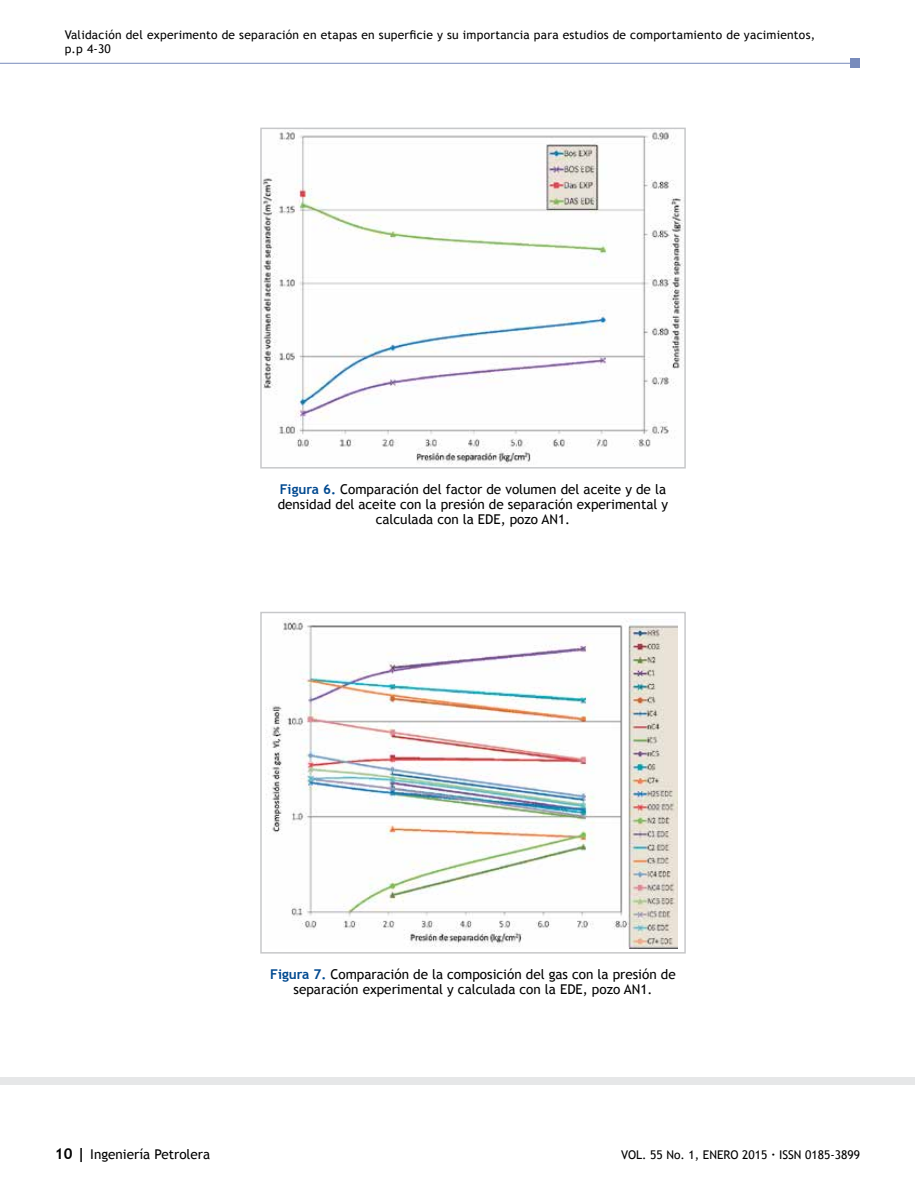
<style>
.page{position:relative;width:915px;height:1191px;background:#fff}
.page>*{position:absolute;margin:0;border:0;box-sizing:border-box;transform-origin:0 0}
.t1{font:13.5px/15px "Trebuchet MS";color:#000;text-align:center}
.t2{font:12px/14.4px "Trebuchet MS";letter-spacing:.02em;color:#000}
.t3{font:12px "Trebuchet MS";color:#000}
.s1{font-weight:700;color:#004990}
.s2{font-weight:700;font-size:15px}
.s3{font-weight:700}
</style>
<div class="page">
<hr style="left:0;top:63px;width:854px;height:1px;background:#788bbc">
<div style="left:850px;top:59px;width:9px;height:9px;background:#788bbc"></div>
<img style="left:263px;top:131px;width:419px;height:334px">
<div style="left:260px;top:128px;width:425px;height:340px;border:2px solid #c7c8ca"></div>
<img style="left:266px;top:618px;width:410px;height:330px">
<div style="left:260px;top:612px;width:425px;height:341px;border:2px solid #c7c8ca"></div>
<div style="left:0;top:1076px;width:914px;height:8px;background:#e6e7e8"></div>
<p class="t2" style="left:65px;top:28px;width:751px">Validación del experimento de separación en etapas en superficie y su importancia para estudios de comportamiento de yacimientos, p.p 4-30</p>
<p class="t1" style="left:277px;top:482px;width:392px"><span class="s1">Figura 6.</span> Comparación del factor de volumen del aceite y de la densidad del aceite con la presión de separación experimental y calculada con la EDE, pozo AN1.</p>
<p class="t1" style="left:55px;top:1146px;width:157px"><span class="s2">10 |</span> Ingeniería Petrolera</p>
<p class="t1" style="left:270px;top:967px;width:407px"><span class="s1">Figura 7.</span> Comparación de la composición del gas con la presión de separación experimental y calculada con la EDE, pozo AN1.</p>
<p class="t3" style="left:620px;top:1147px;width:240px">VOL. 55 No. 1, ENERO 2015 <span class="s3">·</span> ISSN 0185-3899</p>
</div>
